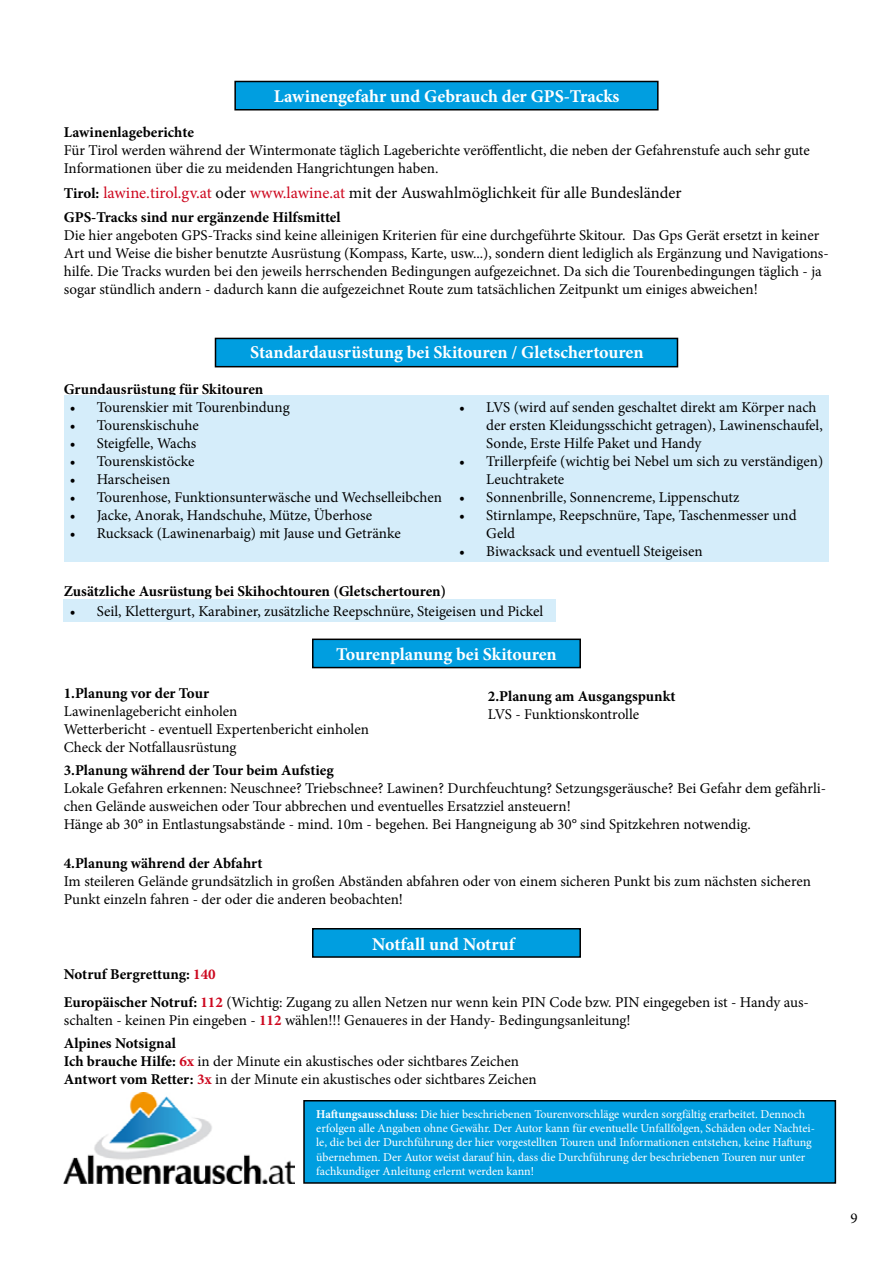
<style>
.page{position:relative;width:893px;height:1263px;background:#fff}
.page>*{position:absolute;margin:0;border:0;box-sizing:border-box;transform-origin:0 0}
.t1{font:700 18px "Minion Pro";color:#fff}
.t2{font:16.5px "Minion Pro";color:#000}
.t3{font:15px/18px "Minion Pro";color:#000}
.t4{font:700 15px "Minion Pro";color:#000}
.t5{font:12px/14.4px "Minion Pro";color:#fff}
.s1{font-weight:700;font-size:15px}
.s2{color:#cd071e}
.s3{font-weight:700}
.s4{font-weight:700;color:#cd071e}
</style>
<div class="page">
<div style="left:235px;top:81px;width:423px;height:29px;background:#009ee0"></div>
<div style="left:234px;top:81px;width:425px;height:29px;border:2px solid #000"></div>
<div style="left:304px;top:1101px;width:531px;height:82px;background:#009ee0"></div>
<div style="left:303px;top:1100px;width:533px;height:84px;border:2px solid #000"></div>
<div style="left:215px;top:338px;width:462px;height:29px;background:#009ee0"></div>
<div style="left:215px;top:338px;width:463px;height:29px;border:2px solid #000"></div>
<div style="left:64px;top:395px;width:389px;height:167px;background:#d5edfa"></div>
<div style="left:453px;top:395px;width:376px;height:167px;background:#d5edfa"></div>
<div style="left:313px;top:639px;width:267px;height:29px;background:#009ee0"></div>
<div style="left:312px;top:638px;width:269px;height:30px;border:2px solid #000"></div>
<div style="left:64px;top:599px;width:492px;height:23px;background:#d5edfa"></div>
<div style="left:313px;top:929px;width:267px;height:28px;background:#009ee0"></div>
<div style="left:312px;top:928px;width:269px;height:30px;border:2px solid #000"></div>
<img style="left:64px;top:1092px;width:231px;height:92px">
<p class="t1" style="left:274px;top:84px;width:347px">Lawinengefahr und Gebrauch der GPS-Tracks</p>
<p class="t4" style="left:64px;top:122px;width:132px">Lawinenlageberichte</p>
<p class="t3" style="left:64px;top:141px;width:747px">Für Tirol werden während der Wintermonate täglich Lageberichte veröffentlicht, die neben der Gefahrenstufe auch sehr gute<br>Informationen über die zu meidenden Hangrichtungen haben.</p>
<p class="t2" style="left:64px;top:182px;width:619px"><span class="s1">Tirol:</span> <span class="s2">lawine.tirol.gv.at</span> oder <span class="s2">www.lawine.at</span> mit der Auswahlmöglichkeit für alle Bundesländer</p>
<p class="t4" style="left:64px;top:207px;width:278px">GPS-Tracks sind nur ergänzende Hilfsmittel</p>
<p class="t3" style="left:64px;top:227px;width:766px">Die hier angeboten GPS-Tracks sind keine alleinigen Kriterien für eine durchgeführte Skitour. Das Gps Gerät ersetzt in keiner Art und Weise die bisher benutzte Ausrüstung (Kompass, Karte, usw...), sondern dient lediglich als Ergänzung und Navigations&shy;hilfe. Die Tracks wurden bei den jeweils herrschenden Bedingungen aufgezeichnet. Da sich die Tourenbedingungen täglich - ja sogar stündlich andern - dadurch kann die aufgezeichnet Route zum tatsächlichen Zeitpunkt um einiges abweichen!</p>
<p class="t1" style="left:250px;top:340px;width:395px">Standardausrüstung bei Skitouren / Gletschertouren</p>
<p class="t4" style="left:64px;top:378px;width:201px">Grundausrüstung für Skitouren</p>
<p class="t3" style="left:70px;top:399px;width:221px">• Tourenskier mit Tourenbindung</p>
<p class="t3" style="left:70px;top:417px;width:130px">• Tourenskischuhe</p>
<p class="t3" style="left:70px;top:435px;width:128px">• Steigfelle, Wachs</p>
<p class="t3" style="left:70px;top:453px;width:126px">• Tourenskistöcke</p>
<p class="t3" style="left:70px;top:471px;width:102px">• Harscheisen</p>
<p class="t3" style="left:70px;top:489px;width:374px">• Tourenhose, Funktionsunterwäsche und Wechselleibchen</p>
<p class="t3" style="left:70px;top:507px;width:304px">• Jacke, Anorak, Handschuhe, Mütze, Überhose</p>
<p class="t3" style="left:70px;top:525px;width:333px">• Rucksack (Lawinenarbaig) mit Jause und Getränke</p>
<p class="t3" style="left:486px;top:399px;width:338px;text-indent:-27px">• LVS (wird auf senden geschaltet direkt am Körper nach der ersten Kleidungsschicht getragen), Lawinenschaufel,<br>Sonde, Erste Hilfe Paket und Handy</p>
<p class="t3" style="left:486px;top:453px;width:338px;text-indent:-27px">• Trillerpfeife (wichtig bei Nebel um sich zu verständigen)<br>Leuchtrakete</p>
<p class="t3" style="left:459px;top:489px;width:282px">• Sonnenbrille, Sonnencreme, Lippenschutz</p>
<p class="t3" style="left:486px;top:507px;width:312px;text-indent:-27px">• Stirnlampe, Reepschnüre, Tape, Taschenmesser und<br>Geld</p>
<p class="t3" style="left:459px;top:543px;width:245px">• Biwacksack und eventuell Steigeisen</p>
<p class="t4" style="left:64px;top:581px;width:384px">Zusätzliche Ausrüstung bei Skihochtouren (Gletschertouren)</p>
<p class="t3" style="left:70px;top:602px;width:475px">• Seil, Klettergurt, Karabiner, zusätzliche Reepschnüre, Steigeisen und Pickel</p>
<p class="t1" style="left:336px;top:641px;width:222px">Tourenplanung bei Skitouren</p>
<p class="t4" style="left:64px;top:683px;width:147px">1.Planung vor der Tour</p>
<p class="t3" style="left:64px;top:702px;width:307px">Lawinenlagebericht einholen<br>Wetterbericht - eventuell Expertenbericht einholen<br>Check der Notfallausrüstung</p>
<p class="t4" style="left:488px;top:685px;width:189px">2.Planung am Ausgangspunkt</p>
<p class="t3" style="left:488px;top:705px;width:153px">LVS - Funktionskontrolle</p>
<p class="t4" style="left:64px;top:760px;width:272px">3.Planung während der Tour beim Aufstieg</p>
<p class="t3" style="left:64px;top:779px;width:764px">Lokale Gefahren erkennen: Neuschnee? Triebschnee? Lawinen? Durchfeuchtung? Setzungsgeräusche? Bei Gefahr dem gefährli&shy;chen Gelände ausweichen oder Tour abbrechen und eventuelles Ersatzziel ansteuern!<br>Hänge ab 30° in Entlastungsabstände - mind. 10m - begehen. Bei Hangneigung ab 30° sind Spitzkehren notwendig.</p>
<p class="t4" style="left:64px;top:853px;width:200px">4.Planung während der Abfahrt</p>
<p class="t3" style="left:64px;top:873px;width:749px">Im steileren Gelände grundsätzlich in großen Abständen abfahren oder von einem sicheren Punkt bis zum nächsten sicheren<br>Punkt einzeln fahren - der oder die anderen beobachten!</p>
<p class="t1" style="left:372px;top:932px;width:144px">Notfall und Notruf</p>
<p class="t3" style="left:64px;top:961px;width:746px;line-height:27.6px"><span class="s3">Notruf Bergrettung:</span> <span class="s4">140<br></span><span class="s3">Europäischer Notruf:</span> <span class="s4">112</span> (Wichtig: Zugang zu allen Netzen nur wenn kein PIN Code bzw. PIN eingegeben ist - Handy aus-</p>
<p class="t3" style="left:64px;top:1008px;width:568px;line-height:23.4px">schalten - keinen Pin eingeben - <span class="s4">112</span> wählen!!! Genaueres in der Handy- Bedingungsanleitung!<br><span class="s3">Alpines Notsignal</span></p>
<p class="t3" style="left:64px;top:1052px;width:474px"><span class="s3">Ich brauche Hilfe:</span> <span class="s4">6x</span> in der Minute ein akustisches oder sichtbares Zeichen<br><span class="s3">Antwort vom Retter:</span> <span class="s4">3x</span> in der Minute ein akustisches oder sichtbares Zeichen</p>
<p class="t5" style="left:316px;top:1107px;width:500px"><span class="s3">Haftungsausschluss:</span> Die hier beschriebenen Tourenvorschläge wurden sorgfältig erarbeitet. Dennoch erfolgen alle Angaben ohne Gewähr. Der Autor kann für eventuelle Unfallfolgen, Schäden oder Nachtei&shy;le, die bei der Durchführung der hier vorgestellten Touren und Informationen entstehen, keine Haftung übernehmen. Der Autor weist darauf hin, dass die Durchführung der beschriebenen Touren nur unter fachkundiger Anleitung erlernt werden kann!</p>
<p class="t3" style="left:850px;top:1209px;width:9px">9</p>
</div>
